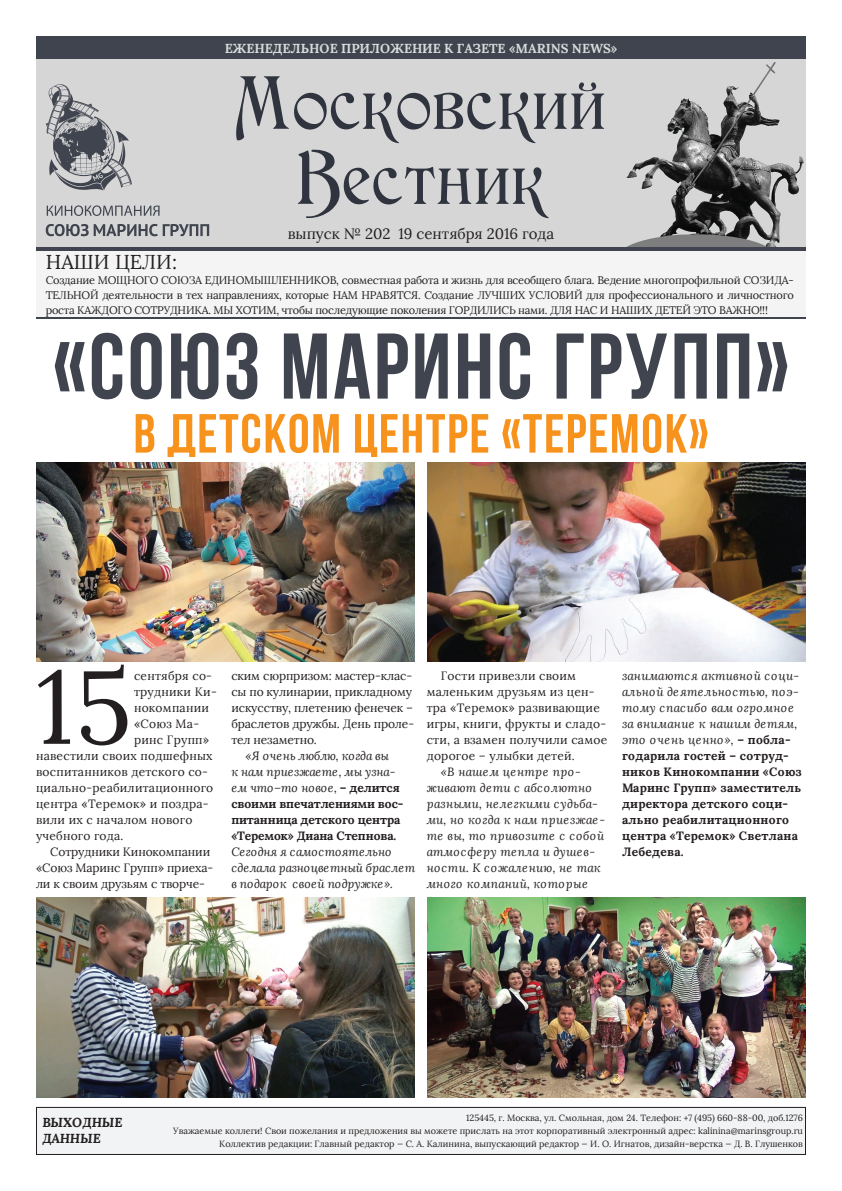
<style>
.page{position:relative;width:842px;height:1191px;background:#fff}
.page>*{position:absolute;margin:0;border:0;box-sizing:border-box;transform-origin:0 0}
.t1{font:103.4px "Lora";color:#231f20}
.t2{font:93px "Bebas Neue Cyrillic";letter-spacing:.03em;color:#40444e}
.t3{font:55px "Bebas Neue Cyrillic";letter-spacing:.03em;color:#f7931d}
.t4{font:55px "Medieval";letter-spacing:.02em;color:#30343e}
.t5{font:20px "Lora";color:#231f20}
.t6{font:15px "Lora";color:#231f20}
.t7{font:700 13px "Lora";color:#d7dbdb}
.t8{font:italic 700 13px "Lora";color:#231f20}
.t9{font:12px/16px "Lora";letter-spacing:.02em;color:#231f20}
.t10{font:700 12px/16px "Lora";letter-spacing:.02em;color:#231f20}
.t11{font:italic 12px/16px "Lora";letter-spacing:-.01em;color:#231f20}
.t12{font:12px/16px "Lora";letter-spacing:-.01em;color:#231f20}
.t13{font:italic 12px/16px "Lora";letter-spacing:.02em;color:#231f20}
.t14{font:11px/15px "Lora";letter-spacing:-.02em;color:#231f20;text-align:justify}
.t15{font:9px "Lora";color:#231f20}
.s1{font-weight:700;font-style:normal}
.s2{font-weight:400;font-style:italic}
</style>
<div class="page">
<img style="left:36px;top:59px;width:770px;height:188px">
<div style="left:36px;top:36px;width:770px;height:23px;background:#40444e"></div>
<div style="left:36px;top:247px;width:770px;height:70px;background:#f4f4f4"></div>
<hr style="left:36px;top:317px;width:770px;height:2px;background:#40444e">
<svg style="left:46px;top:84px;width:86px;height:106px;background:#a0a2a6"></svg>
<svg style="left:46px;top:224px;width:163px;height:12px;background:#919298"></svg>
<svg style="left:47px;top:205px;width:113px;height:11px"></svg>
<hr style="left:36px;top:247px;width:770px;height:3px;background:#40444e">
<div style="left:36px;top:1107px;width:769px;height:47px;background:#f2f3f4"></div>
<div style="left:36px;top:1107px;width:770px;height:48px;border:1px solid #231f20"></div>
<img style="left:36px;top:462px;width:379px;height:199px">
<img style="left:427px;top:462px;width:379px;height:199px">
<img style="left:36px;top:898px;width:379px;height:199px">
<img style="left:427px;top:898px;width:379px;height:199px">
<p class="t7" style="left:225px;top:40px;width:394px">ЕЖЕНЕДЕЛЬНОЕ ПРИЛОЖЕНИЕ К ГАЗЕТЕ «MARINS NEWS»</p>
<p class="t4" style="left:236px;top:63px;width:372px">Московский</p>
<p class="t4" style="left:297px;top:138px;width:249px">Вестник</p>
<p class="t6" style="left:288px;top:225px;width:268px">выпуск № 202 19 сентября 2016 года</p>
<p class="t14" style="left:46px;top:273px;width:749px">Создание МОЩНОГО СОЮЗА ЕДИНОМЫШЛЕННИКОВ, совместная работа и жизнь для всеобщего блага. Ведение многопрофильной СОЗИДА-ТЕЛЬНОЙ деятельности в тех направлениях, которые НАМ НРАВЯТСЯ. Создание ЛУЧШИХ УСЛОВИЙ для профессионального и личностного роста КАЖДОГО СОТРУДНИКА. МЫ ХОТИМ, чтобы последующие поколения ГОРДИЛИСЬ нами. ДЛЯ НАС И НАШИХ ДЕТЕЙ ЭТО ВАЖНО!!!</p>
<p class="t5" style="left:46px;top:250px;width:133px">НАШИ ЦЕЛИ:</p>
<p class="t2" style="left:53px;top:315px;width:737px">«Союз Маринс Групп»</p>
<p class="t3" style="left:133px;top:403px;width:577px">в детском центре «теремок»</p>
<p class="t1" style="left:36px;top:644px;width:97px">15</p>
<p class="t9" style="left:134px;top:667px;width:80px">сентября со-</p>
<p class="t9" style="left:134px;top:683px;width:84px">трудники Ки-</p>
<p class="t9" style="left:134px;top:699px;width:77px">нокомпании</p>
<p class="t9" style="left:134px;top:715px;width:67px">«Союз Ма-</p>
<p class="t9" style="left:134px;top:731px;width:77px">ринс Групп»</p>
<p class="t9" style="left:36px;top:747px;width:178px">навестили своих подшефных</p>
<p class="t9" style="left:36px;top:763px;width:174px">воспитанников детского со-</p>
<p class="t9" style="left:36px;top:779px;width:179px">циально-реабилитационного</p>
<p class="t9" style="left:36px;top:795px;width:174px">центра «Теремок» и поздра-</p>
<p class="t9" style="left:36px;top:811px;width:158px">вили их с началом нового</p>
<p class="t9" style="left:36px;top:827px;width:89px">учебного года.</p>
<p class="t12" style="left:36px;top:843px;width:179px;text-indent:14px">Сотрудники Кинокомпании «Союз Маринс Групп» приеха&shy;ли к своим друзьям с творче-</p>
<p class="t12" style="left:231px;top:667px;width:184px">ским сюрпризом: мастер-клас&shy;сы по кулинарии, прикладному искусству, плетению фенечек – браслетов дружбы. День проле&shy;тел незаметно.</p>
<p class="t11" style="left:231px;top:747px;width:185px;text-indent:14px">«Я очень люблю, когда вы<br>к нам приезжаете, мы узна-<br>ем что–то новое, <span class="s1">– делится своими впечатлениями вос&shy;питанница детского центра «Теремок» Диана Степнова.<br></span>Сегодня я самостоятельно сделала разноцветный браслет в подарок своей подружке».</p>
<p class="t9" style="left:427px;top:667px;width:182px;text-indent:14px">Гости привезли своим маленьким друзьям из цен&shy;тра «Теремок» развивающие игры, книги, фрукты и сладо&shy;сти, а взамен получили самое дорогое – улыбки детей.</p>
<p class="t13" style="left:427px;top:763px;width:180px;text-indent:14px">«В нашем центре про&shy;живают дети с абсолютно разными, нелегкими судьба&shy;ми, но когда к нам приезжае&shy;те вы, то привозите с собой атмосферу тепла и душев&shy;ности. К сожалению, не так много компаний, которые</p>
<p class="t10" style="left:622px;top:667px;width:181px"><span class="s2">занимаются активной соци&shy;альной деятельностью, поэ&shy;тому спасибо вам огромное за внимание к нашим детям, это очень ценно»,</span> – побла&shy;годарила гостей – сотруд&shy;ников Кинокомпании «Союз<br>Маринс Групп» заместитель директора детского соци&shy;ально реабилитационного центра «Теремок» Светлана<br>Лебедева.</p>
<p class="t8" style="left:42px;top:1113px;width:82px">ВЫХОДНЫЕ</p>
<p class="t8" style="left:42px;top:1129px;width:60px">ДАННЫЕ</p>
<p class="t15" style="left:466px;top:1112px;width:338px">125445, г. Москва, ул. Смольная, дом 24. Телефон: +7 (495) 660-88-00, доб.1276</p>
<p class="t15" style="left:173px;top:1125px;width:631px">Уважаемые коллеги! Свои пожелания и предложения вы можете прислать на этот корпоративный электронный адрес: kalinina@marinsgroup.ru</p>
<p class="t15" style="left:219px;top:1138px;width:585px">Коллектив редакции: Главный редактор — С. А. Калинина, выпускающий редактор — И. О. Игнатов, дизайн-верстка — Д. В. Глушенков</p>
</div>
